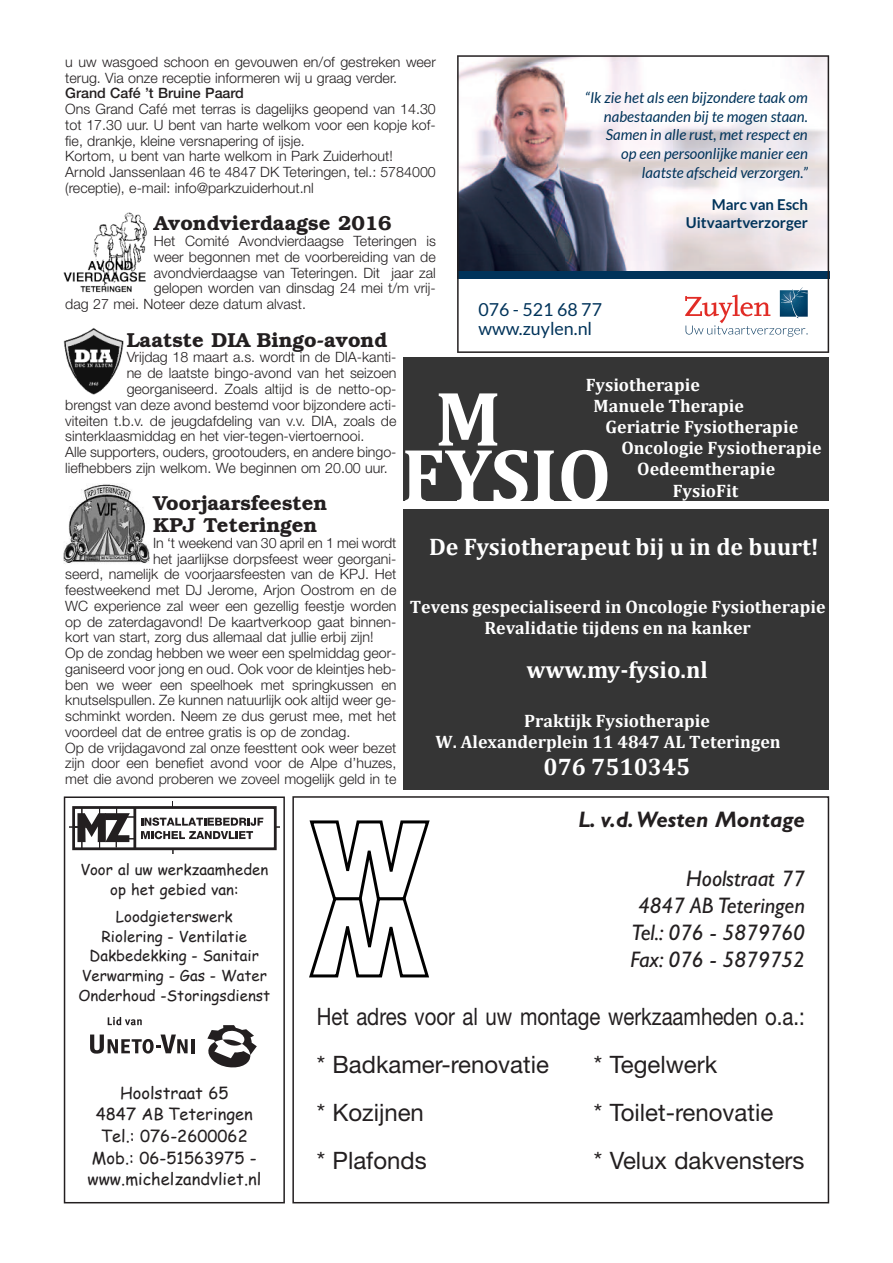
<style>
.page{position:relative;width:893px;height:1263px;background:#fff}
.page>*{position:absolute;margin:0;border:0;box-sizing:border-box;transform-origin:0 0}
.t1{font:700 78.15px "Cambria";color:#fff}
.t2{font:24px "Helvetica Neue";color:#231f20}
.t3{font:24px/48px "Helvetica Neue";color:#231f20;scale:.85 1}
.t4{font:700 24px "Cambria";color:#fff}
.t5{font:italic 22.5px/27.3px "Gill Sans";color:#231f20;text-align:right}
.t6{font:italic 700 22.5px "Gill Sans";color:#231f20}
.t7{font:600 20.25px/21.8px "Bookman";color:#231f20}
.t8{font:700 18px/21.1px "Cambria";color:#fff}
.t9{font:17.85px/19.5px "Lato";color:#00335a}
.t10{font:16.5px/21.6px "Comic Sans MS";color:#231f20;text-align:center}
.t11{font:italic 15px/18.9px "Lato";color:#00335a;text-align:right}
.t12{font:15px/19.6px "Comic Sans MS";color:#231f20;text-align:center}
.t13{font:700 15px/17.9px "Lato";color:#00335a;text-align:right}
.t14{font:300 14.25px/15.8px "Helvetica Neue";color:#231f20}
.t15{font:500 14.25px "Helvetica Neue";color:#231f20}
</style>
<div class="page">
<img style="left:64px;top:328px;width:60px;height:67px">
<div style="left:404px;top:357px;width:425px;height:432px;background:#353535"></div>
<div style="left:404px;top:502px;width:425px;height:7px;background:#fff"></div>
<div style="left:292px;top:796px;width:537px;height:407px;border:2px solid #231f20"></div>
<svg style="left:309px;top:820px;width:121px;height:158px"></svg>
<div style="left:64px;top:796px;width:221px;height:407px;border:2px solid #231f20"></div>
<div style="left:72px;top:806px;width:205px;height:44px;border:3px solid #231f20"></div>
<hr style="left:133px;top:807px;width:3px;height:41px;background:#231f20">
<svg style="left:141px;top:817px;width:122px;height:22px"></svg>
<hr style="left:81px;top:808px;width:1px;height:40px;background:#231f20">
<hr style="left:99px;top:807px;width:1px;height:41px;background:#231f20">
<svg style="left:69px;top:808px;width:65px;height:39px"></svg>
<hr style="left:191px;top:1039px;width:3px;height:14px;background:#231f20">
<svg style="left:207px;top:1025px;width:50px;height:43px"></svg>
<svg style="left:90px;top:1034px;width:98px;height:20px"></svg>
<svg style="left:108px;top:1017px;width:34px;height:8px"></svg>
<svg style="left:457px;top:55px;width:372px;height:298px"></svg>
<img style="left:64px;top:213px;width:83px;height:80px">
<img style="left:64px;top:484px;width:86px;height:80px">
<p class="t14" style="left:65px;top:55px;width:372px">u uw wasgoed schoon en gevouwen en/of gestreken weer terug. Via onze receptie informeren wij u graag verder.</p>
<p class="t15" style="left:65px;top:88px;width:180px">Grand Café ’t Bruine Paard</p>
<p class="t14" style="left:65px;top:103px;width:372px">Ons Grand Café met terras is dagelijks geopend van 14.30 tot 17.30 uur. U bent van harte welkom voor een kopje kof&shy;fie, drankje, kleine versnapering of ijsje.<br>Kortom, u bent van harte welkom in Park Zuiderhout!<br>Arnold Janssenlaan 46 te 4847 DK Teteringen, tel.: 5784000 (receptie), e-mail: info@parkzuiderhout.nl</p>
<h3 class="t7" style="left:154px;top:213px;width:239px">Avondvierdaagse 2016</h3>
<p class="t14" style="left:154px;top:235px;width:283px">Het Comité Avondvierdaagse Teteringen is</p>
<p class="t14" style="left:154px;top:250px;width:283px">weer begonnen met de voorbereiding van de</p>
<p class="t14" style="left:154px;top:266px;width:283px">avondvierdaagse van Teteringen. Dit jaar zal</p>
<p class="t14" style="left:154px;top:282px;width:283px">gelopen worden van dinsdag 24 mei t/m vrij-</p>
<p class="t14" style="left:65px;top:298px;width:242px">dag 27 mei. Noteer deze datum alvast.</p>
<h3 class="t7" style="left:127px;top:329px;width:262px">Laatste DIA Bingo-avond</h3>
<p class="t14" style="left:127px;top:351px;width:271px">Vrijdag 18 maart a.s. wordt in de DIA-kanti-</p>
<p class="t14" style="left:127px;top:367px;width:271px">ne de laatste bingo-avond van het seizoen</p>
<p class="t14" style="left:127px;top:382px;width:271px">georganiseerd. Zoals altijd is de netto-op-</p>
<p class="t14" style="left:65px;top:398px;width:333px">brengst van deze avond bestemd voor bijzondere acti-</p>
<p class="t14" style="left:65px;top:414px;width:333px">viteiten t.b.v. de jeugdafdeling van v.v. DIA, zoals de</p>
<p class="t14" style="left:65px;top:430px;width:301px">sinterklaasmiddag en het vier-tegen-viertoernooi.</p>
<p class="t14" style="left:65px;top:445px;width:333px">Alle supporters, ouders, grootouders, en andere bingo-</p>
<p class="t14" style="left:65px;top:461px;width:324px">liefhebbers zijn welkom. We beginnen om 20.00 uur.</p>
<h3 class="t7" style="left:153px;top:492px;width:176px">Voorjaarsfeesten<br>KPJ Teteringen</h3>
<p class="t14" style="left:153px;top:536px;width:245px">In ‘t weekend van 30 april en 1 mei wordt</p>
<p class="t14" style="left:153px;top:552px;width:245px">het jaarlijkse dorpsfeest weer georgani-</p>
<p class="t14" style="left:65px;top:568px;width:333px">seerd, namelijk de voorjaarsfeesten van de KPJ. Het</p>
<p class="t14" style="left:65px;top:583px;width:333px">feestweekend met DJ Jerome, Arjon Oostrom en de</p>
<p class="t14" style="left:65px;top:599px;width:333px">WC experience zal weer een gezellig feestje worden</p>
<p class="t14" style="left:65px;top:615px;width:333px">op de zaterdagavond! De kaartverkoop gaat binnen-</p>
<p class="t14" style="left:65px;top:631px;width:310px">kort van start, zorg dus allemaal dat jullie erbij zijn!</p>
<p class="t14" style="left:65px;top:646px;width:333px">Op de zondag hebben we weer een spelmiddag geor-</p>
<p class="t14" style="left:65px;top:662px;width:333px">ganiseerd voor jong en oud. Ook voor de kleintjes heb-</p>
<p class="t14" style="left:65px;top:678px;width:333px">ben we weer een speelhoek met springkussen en</p>
<p class="t14" style="left:65px;top:694px;width:333px">knutselspullen. Ze kunnen natuurlijk ook altijd weer ge-</p>
<p class="t14" style="left:65px;top:709px;width:333px">schminkt worden. Neem ze dus gerust mee, met het</p>
<p class="t14" style="left:65px;top:725px;width:287px">voordeel dat de entree gratis is op de zondag.</p>
<p class="t14" style="left:65px;top:741px;width:333px">Op de vrijdagavond zal onze feesttent ook weer bezet</p>
<p class="t14" style="left:65px;top:757px;width:333px">zijn door een benefiet avond voor de Alpe d’huzes,</p>
<p class="t14" style="left:65px;top:772px;width:333px">met die avond proberen we zoveel mogelijk geld in te</p>
<p class="t11" style="left:585px;top:87px;width:224px">“Ik zie het als een bijzondere taak om nabestaanden bij te mogen staan.<br>Samen in alle rust, met respect en<br>op een persoonlijke manier een laatste afscheid verzorgen.”</p>
<p class="t13" style="left:686px;top:196px;width:124px">Marc van Esch<br>Uitvaartverzorger</p>
<p class="t9" style="left:478px;top:299px;width:125px">076 - 521 68 77 www.zuylen.nl</p>
<p class="t8" style="left:586px;top:373px;width:116px">Fysiotherapie</p>
<p class="t8" style="left:594px;top:395px;width:152px">Manuele Therapie</p>
<p class="t8" style="left:605px;top:416px;width:194px">Geriatrie Fysiotherapie</p>
<p class="t8" style="left:621px;top:437px;width:202px">Oncologie Fysiotherapie</p>
<p class="t8" style="left:637px;top:458px;width:140px">Oedeemtherapie</p>
<p class="t8" style="left:673px;top:479px;width:67px">FysioFit</p>
<h1 class="t1" style="left:435px;top:371px;width:67px">M</h1>
<h1 class="t1" style="left:402px;top:428px;width:211px">FYSIO</h1>
<h2 class="t4" style="left:429px;top:532px;width:391px">De Fysiotherapeut bij u in de buurt!</h2>
<p class="t8" style="left:410px;top:595px;width:417px;text-align:center">Tevens gespecialiseerd in Oncologie Fysiotherapie<br>Revalidatie tijdens en na kanker</p>
<h2 class="t4" style="left:526px;top:655px;width:183px">www.my-fysio.nl</h2>
<p class="t8" style="left:436px;top:710px;width:347px;text-indent:89px">Praktijk Fysiotherapie<br>W. Alexanderplein 11 4847 AL Teteringen</p>
<h2 class="t4" style="left:544px;top:752px;width:148px">076 7510345</h2>
<p class="t12" style="left:80px;top:859px;width:189px">Voor al uw werkzaamheden op het gebied van:</p>
<p class="t12" style="left:78px;top:906px;width:193px">Loodgieterswerk<br>Riolering - Ventilatie<br>Dakbedekking - Sanitair<br>Verwarming - Gas - Water<br>Onderhoud -Storingsdienst</p>
<p class="t10" style="left:87px;top:1081px;width:175px">Hoolstraat 65<br>4847 AB Teteringen<br>Tel.: 076-2600062<br>Mob.: 06-51563975 - www.michelzandvliet.nl</p>
<h3 class="t6" style="left:578px;top:811px;width:228px">L. v.d.Westen Montage</h3>
<h3 class="t5" style="left:631px;top:866px;width:176px">Hoolstraat 77<br>4847 AB Teteringen<br>Tel.: 076 - 5879760<br>Fax: 076 - 5879752</h3>
<h2 class="t3" style="left:317px;top:995px;width:576px">Het adres voor al uw montage werkzaamheden o.a.: * Badkamer-renovatie</h2>
<h2 class="t2" style="left:594px;top:1056px;width:125px">* Tegelwerk</h2>
<h2 class="t2" style="left:317px;top:1104px;width:109px">* Kozijnen</h2>
<h2 class="t2" style="left:594px;top:1104px;width:181px">* Toilet-renovatie</h2>
<h2 class="t2" style="left:317px;top:1152px;width:111px">* Plafonds</h2>
<h2 class="t2" style="left:594px;top:1152px;width:212px">* Velux dakvensters</h2>
</div>
